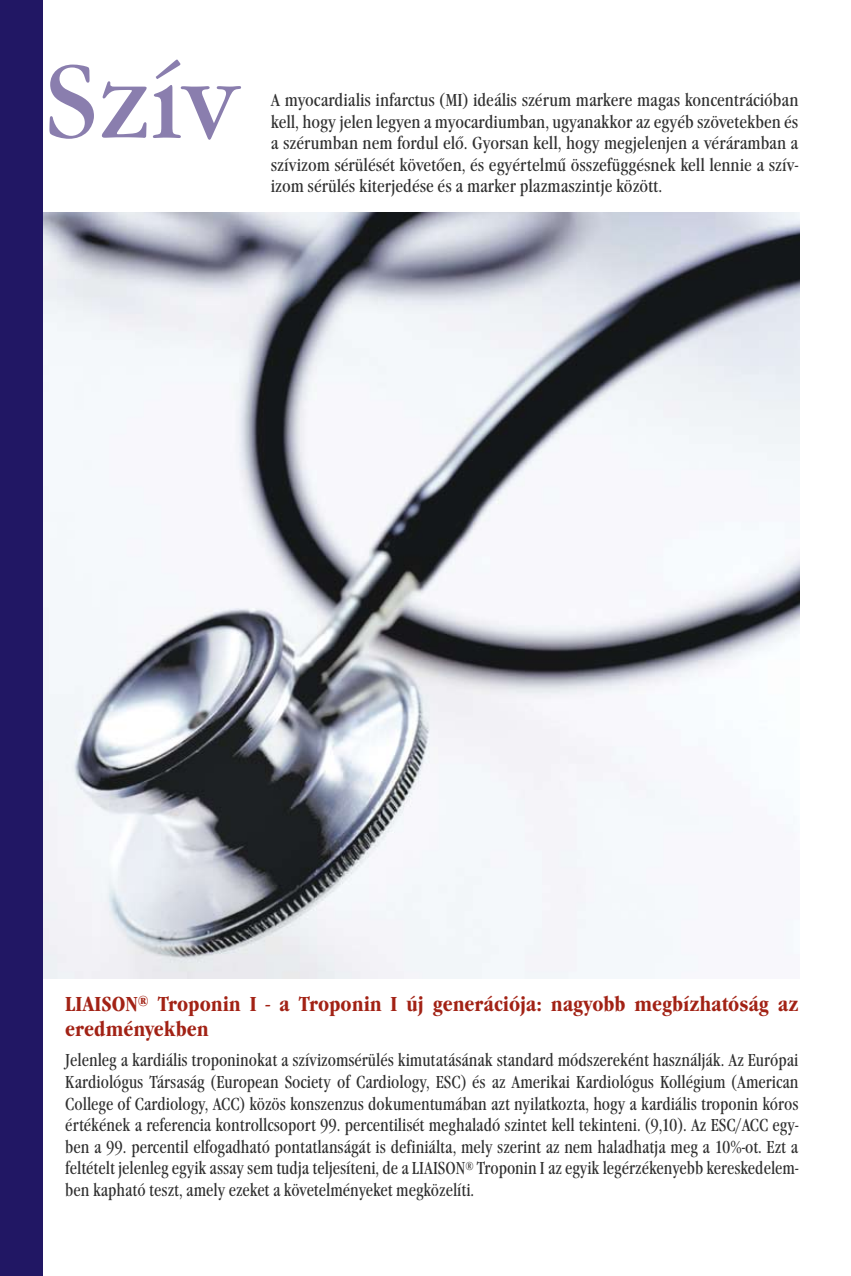
<style>
.page{position:relative;width:851px;height:1276px;background:#fff}
.page>*{position:absolute;margin:0;border:0;box-sizing:border-box;transform-origin:0 0}
.t1{font:108px "Garamond Itc TEE";color:#8a7eae}
.t2{font:700 condensed 21px/25.2px "Garamond Itc TEE";color:#a22215}
.t3{font:condensed 18px/21.6px "Garamond Itc TEE";color:#303030;text-align:justify;scale:.95 1}
.t4{font:condensed 18px/21.6px "Garamond Itc TEE";color:#303030;text-align:justify}
</style>
<div class="page">
<img style="left:43px;top:213px;width:756px;height:765px">
<div style="left:0;top:0;width:43px;height:1276px;background:#211764"></div>
<h1 class="t1" style="left:44px;top:41px;width:197px">Szív</h1>
<p class="t4" style="left:271px;top:89px;width:529px">A myocardialis infarctus (MI) ideális szérum markere magas koncentrációban kell, hogy jelen legyen a myocardiumban, ugyanakkor az egyéb szövetekben és a szérumban nem fordul elő. Gyorsan kell, hogy megjelenjen a véráramban a szívizom sérülését követően, és egyértelmű összefüggésnek kell lennie a szív&shy;izom sérülés kiterjedése és a marker plazmaszintje között.</p>
<p class="t2" style="left:65px;top:991px;width:734px">LIAISON<sup>®</sup> Troponin I - a Troponin I új generációja: nagyobb megbízhatóság az eredményekben</p>
<p class="t3" style="left:65px;top:1049px;width:773px">Jelenleg a kardiális troponinokat a szívizomsérülés kimutatásának standard módszereként használják. Az Európai Kardiológus Társaság (European Society of Cardiology, ESC) és az Amerikai Kardiológus Kollégium (American College of Cardiology, ACC) közös konszenzus dokumentumában azt nyilatkozta, hogy a kardiális troponin kóros értékének a referencia kontrollcsoport 99. percentilisét meghaladó szintet kell tekinteni. (9,10). Az ESC/ACC egy&shy;ben a 99. percentil elfogadható pontatlanságát is definiálta, mely szerint az nem haladhatja meg a 10%-ot. Ezt a feltételt jelenleg egyik assay sem tudja teljesíteni, de a LIAISON<sup>®</sup> Troponin I az egyik legérzékenyebb kereskedelem&shy;ben kapható teszt, amely ezeket a követelményeket megközelíti.</p>
</div>
